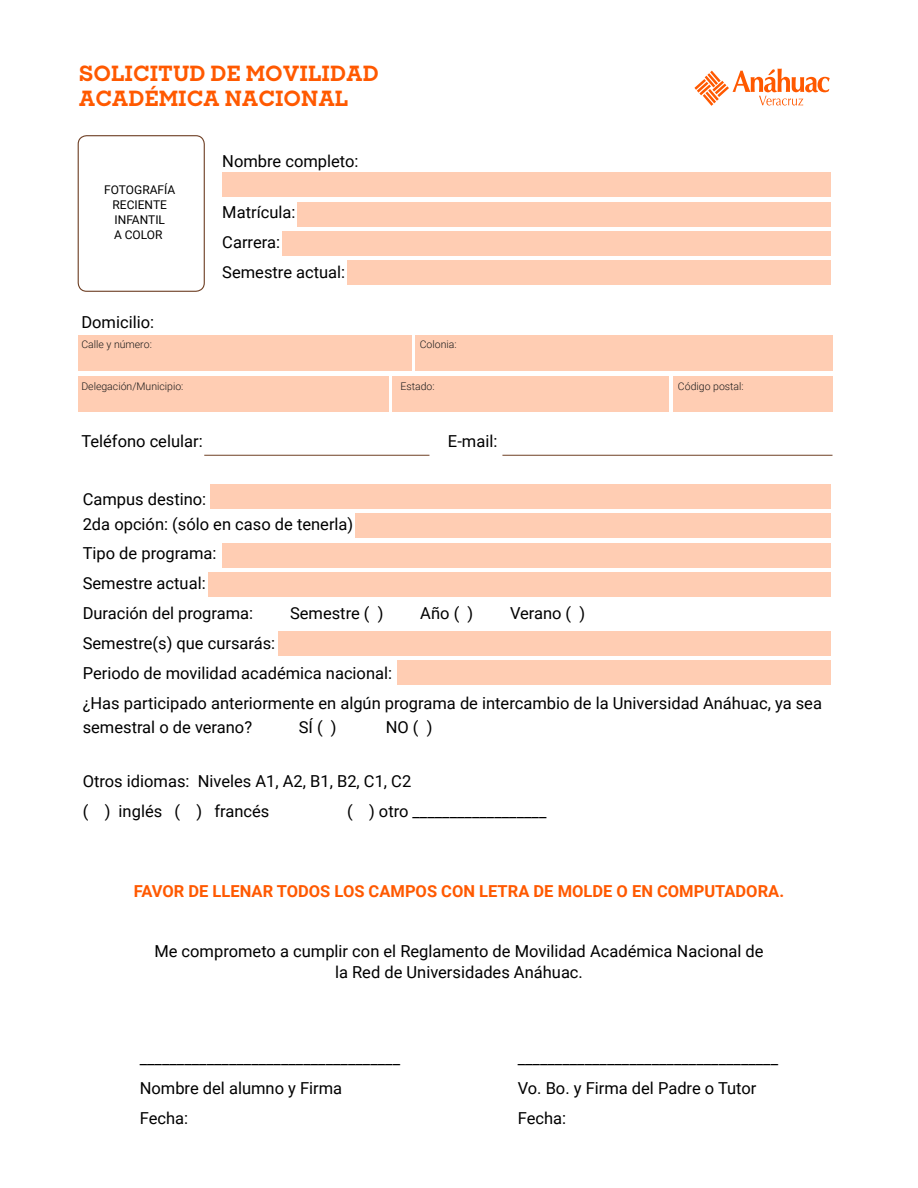
<style>
.page{position:relative;width:918px;height:1188px;background:#fff}
.page>*{position:absolute;margin:0;border:0;box-sizing:border-box;transform-origin:0 0}
.t1{font:700 21px/25.2px "Sharp Slab";color:#ff5900}
.t2{font:16.5px/30px "Roboto";color:#000}
.t3{font:700 16.5px "Roboto";color:#ff5900}
.t4{font:12px/15px "Roboto";color:#000;text-align:center}
.t5{font:300 10.5px "Roboto";color:#1a1a1a}
</style>
<div class="page">
<div style="left:393px;top:376px;width:276px;height:36px;background:#ffcdb3"></div>
<div style="left:673px;top:376px;width:160px;height:36px;background:#ffcdb3"></div>
<div style="left:78px;top:376px;width:310px;height:36px;background:#ffcdb3"></div>
<div style="left:78px;top:336px;width:334px;height:35px;background:#ffcdb3"></div>
<div style="left:78px;top:135px;width:127px;height:157px;border:1px solid #6e3f24;border-radius:9px"></div>
<div style="left:222px;top:172px;width:609px;height:25px;background:#ffcdb3"></div>
<div style="left:297px;top:202px;width:534px;height:25px;background:#ffcdb3"></div>
<div style="left:282px;top:231px;width:549px;height:25px;background:#ffcdb3"></div>
<div style="left:348px;top:261px;width:483px;height:24px;background:#ffcdb3"></div>
<div style="left:415px;top:336px;width:418px;height:35px;background:#ffcdb3"></div>
<hr style="left:204px;top:455px;width:225px;height:1px;background:#6e3f24">
<hr style="left:502px;top:455px;width:331px;height:1px;background:#6e3f24">
<div style="left:210px;top:484px;width:621px;height:25px;background:#ffcdb3"></div>
<div style="left:356px;top:513px;width:475px;height:25px;background:#ffcdb3"></div>
<div style="left:279px;top:631px;width:552px;height:25px;background:#ffcdb3"></div>
<div style="left:398px;top:661px;width:433px;height:24px;background:#ffcdb3"></div>
<div style="left:222px;top:543px;width:609px;height:25px;background:#ffcdb3"></div>
<div style="left:208px;top:572px;width:623px;height:25px;background:#ffcdb3"></div>
<svg style="left:694px;top:69px;width:136px;height:37px"></svg>
<p class="t1" style="left:79px;top:60px;width:302px">SOLICITUD DE MOVILIDAD<br>ACADÉMICA NACIONAL</p>
<p class="t4" style="left:104px;top:181px;width:73px">FOTOGRAFÍA<br>RECIENTE<br>INFANTIL<br>A COLOR</p>
<p class="t2" style="left:222px;top:145px;width:138px">Nombre completo:</p>
<p class="t2" style="left:222px;top:196px;width:124px">Matrícula:<br>Carrera:<br>Semestre actual:</p>
<p class="t2" style="left:81px;top:307px;width:74px">Domicilio:</p>
<p class="t5" style="left:81px;top:337px;width:72px">Calle y número:</p>
<p class="t5" style="left:420px;top:337px;width:38px">Colonia:</p>
<p class="t5" style="left:81px;top:379px;width:104px">Delegación/Municipio:</p>
<p class="t5" style="left:400px;top:379px;width:36px">Estado:</p>
<p class="t5" style="left:678px;top:379px;width:67px">Código postal:</p>
<p class="t2" style="left:81px;top:425px;width:123px">Teléfono celular:</p>
<p class="t2" style="left:448px;top:425px;width:51px">E-mail:</p>
<p class="t2" style="left:83px;top:487px;width:272px;line-height:24px">Campus destino:<br>2da opción: (sólo en caso de tenerla)</p>
<p class="t2" style="left:83px;top:538px;width:172px">Tipo de programa:<br>Semestre actual:<br>Duración del programa:</p>
<p class="t2" style="left:290px;top:598px;width:95px">Semestre ( )</p>
<p class="t2" style="left:420px;top:598px;width:54px">Año ( )</p>
<p class="t2" style="left:510px;top:598px;width:77px">Verano ( )</p>
<p class="t2" style="left:83px;top:628px;width:741px">Semestre(s) que cursarás:<br>Periodo de movilidad académica nacional:<br>¿Has participado anteriormente en algún programa de intercambio de la Universidad Anáhuac, ya sea</p>
<p class="t2" style="left:83px;top:712px;width:171px">semestral o de verano?</p>
<p class="t2" style="left:299px;top:712px;width:39px">SÍ ( )</p>
<p class="t2" style="left:386px;top:712px;width:48px">NO ( )</p>
<p class="t2" style="left:83px;top:766px;width:330px">Otros idiomas: Niveles A1, A2, B1, B2, C1, C2 ( ) inglés ( ) francés</p>
<p class="t2" style="left:347px;top:796px;width:201px">( ) otro __________________</p>
<p class="t3" style="left:134px;top:880px;width:652px">FAVOR DE LLENAR TODOS LOS CAMPOS CON LETRA DE MOLDE O EN COMPUTADORA.</p>
<p class="t2" style="left:154px;top:940px;width:611px;line-height:21px;text-align:center">Me comprometo a cumplir con el Reglamento de Movilidad Académica Nacional de la Red de Universidades Anáhuac.</p>
<p class="t2" style="left:140px;top:1043px;width:262px">___________________________________</p>
<p class="t2" style="left:518px;top:1043px;width:262px">___________________________________</p>
<p class="t2" style="left:140px;top:1073px;width:204px">Nombre del alumno y Firma</p>
<p class="t2" style="left:518px;top:1073px;width:240px">Vo. Bo. y Firma del Padre o Tutor</p>
<p class="t2" style="left:140px;top:1103px;width:50px">Fecha:</p>
<p class="t2" style="left:518px;top:1103px;width:50px">Fecha:</p>
</div>
